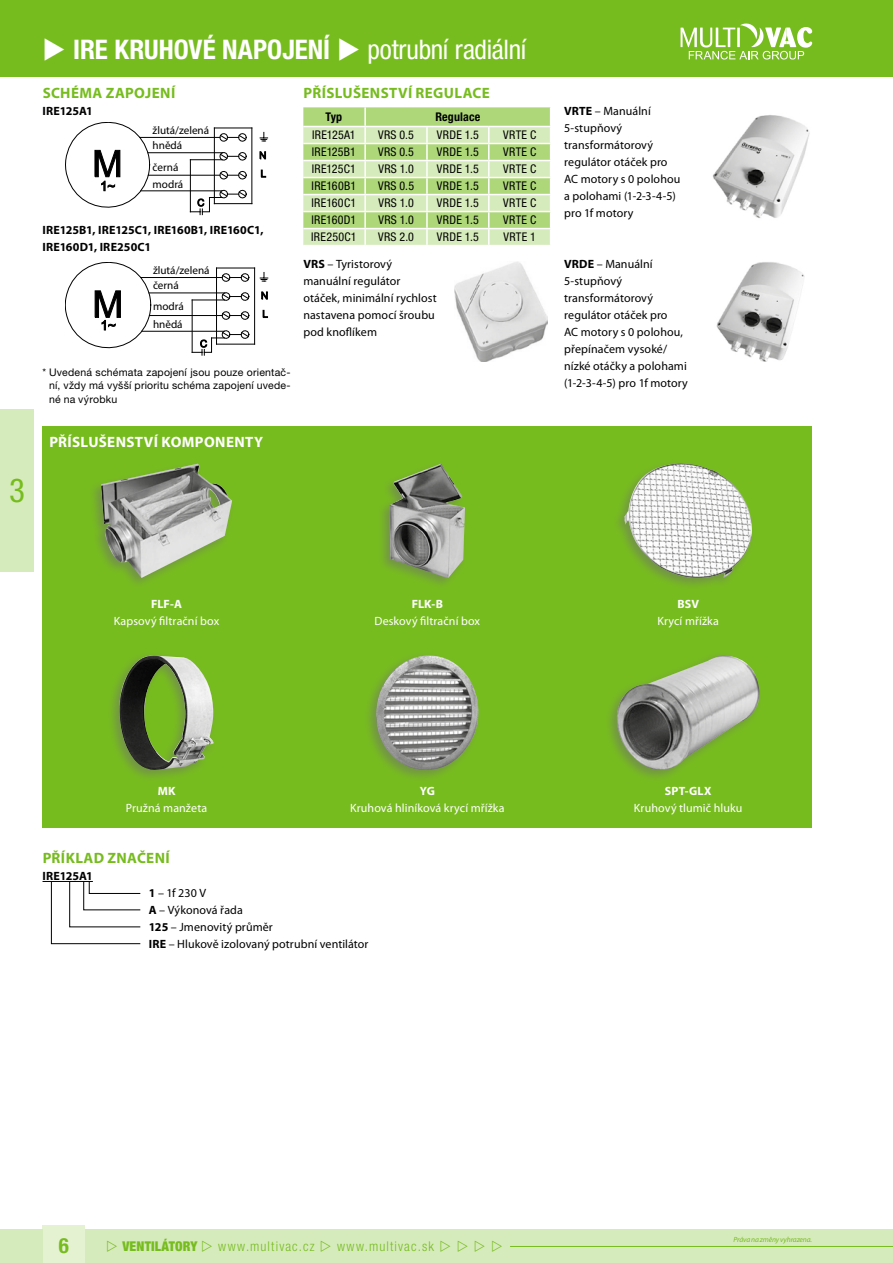
<style>
.page{position:relative;width:893px;height:1263px;background:#fff}
.page>*{position:absolute;margin:0;border:0;box-sizing:border-box;transform-origin:0 0}
.t1{font:condensed 33px "Helvetica Neue LT Pro";color:#77bc1f}
.t2{font:700 condensed 27px "Helvetica Neue LT Pro";color:#fff}
.t3{font:700 condensed 21px "Helvetica Neue LT Pro";color:#77bc1f}
.t4{font:700 15px "Myriad Pro";letter-spacing:.025em;color:#77bc1f}
.t5{font:700 15px "Myriad Pro";letter-spacing:.025em;color:#fff}
.t6{font:300 condensed 13.5px "Helvetica Neue LT Pro";letter-spacing:.085em;color:#77bc1f}
.t7{font:900 condensed 13.5px "Helvetica Neue LT Pro";letter-spacing:.01em;color:#77bc1f}
.t8{font:13.35px "Arial";color:#000}
.t9{font:12px/17px "Myriad Pro";letter-spacing:.005em;color:#000}
.t10{font:condensed 12px "Helvetica Neue LT Pro";letter-spacing:.025em;color:#000}
.t11{font:12px "Myriad Pro";letter-spacing:.005em;color:#fff}
.t12{font:700 12px/17px "Myriad Pro";letter-spacing:.005em;color:#000}
.t13{font:700 12px "Myriad Pro";letter-spacing:.01em;color:#fff}
.t14{font:700 condensed 12px "Helvetica Neue LT Pro";letter-spacing:.01em;color:#000}
.t15{font:11.1px/15.6px "Myriad Pro";color:#000}
.t16{font:10.5px/13.5px "Helvetica Neue LT Pro";letter-spacing:.02em;color:#000;text-align:justify}
.t17{font:italic 7.5px "Myriad Pro";letter-spacing:-.015em;color:#77bc1f}
.s1{font-weight:400}
.s2{font-weight:700}
</style>
<div class="page">
<div style="left:0;top:0;width:893px;height:77px;background:#77bc1f"></div>
<div style="left:0;top:409px;width:34px;height:163px;background:#d6ebbc"></div>
<div style="left:43px;top:1225px;width:42px;height:38px;background:#e4f2d2"></div>
<div style="left:0;top:1229px;width:43px;height:34px;background:#d6ebbc"></div>
<div style="left:85px;top:1229px;width:808px;height:34px;background:#d6ebbc"></div>
<hr style="left:510px;top:1246px;width:383px;height:1px;background:#77bc1f">
<svg style="left:680px;top:23px;width:132px;height:37px"></svg>
<svg style="left:303px;top:107px;width:248px;height:138px;background:#c6e3a2"></svg>
<img style="left:455px;top:261px;width:92px;height:100px">
<img style="left:713px;top:115px;width:97px;height:103px">
<img style="left:716px;top:262px;width:89px;height:99px">
<div style="left:43px;top:426px;width:769px;height:401px;background:#77bc1f"></div>
<div style="left:89px;top:460px;width:146px;height:129px;background:#706f6f;opacity:.5"></div>
<img style="left:101px;top:464px;width:131px;height:114px">
<div style="left:107px;top:652px;width:110px;height:130px;background:#706f6f;opacity:.5"></div>
<img style="left:119px;top:655px;width:95px;height:115px">
<div style="left:377px;top:461px;width:92px;height:129px;background:#706f6f;opacity:.5"></div>
<img style="left:390px;top:464px;width:75px;height:114px">
<div style="left:364px;top:652px;width:118px;height:130px;background:#706f6f;opacity:.5"></div>
<img style="left:376px;top:655px;width:103px;height:115px">
<div style="left:612px;top:460px;width:144px;height:130px;background:#706f6f;opacity:.5"></div>
<img style="left:624px;top:464px;width:128px;height:114px">
<div style="left:605px;top:652px;width:158px;height:130px;background:#706f6f;opacity:.5"></div>
<img style="left:617px;top:655px;width:143px;height:115px">
<hr style="left:43px;top:881px;width:50px;height:1px;background:#000">
<hr style="left:141px;top:277px;width:81px;height:1px;background:#000">
<hr style="left:142px;top:331px;width:82px;height:1px;background:#000">
<hr style="left:149px;top:315px;width:73px;height:1px;background:#000">
<hr style="left:149px;top:293px;width:76px;height:1px;background:#000">
<hr style="left:192px;top:300px;width:1px;height:52px;background:#000">
<hr style="left:254px;top:268px;width:1px;height:76px;background:#000">
<hr style="left:216px;top:268px;width:1px;height:76px;background:#000">
<hr style="left:217px;top:344px;width:38px;height:1px;background:#000">
<hr style="left:217px;top:268px;width:38px;height:1px;background:#000">
<hr style="left:192px;top:300px;width:32px;height:1px;background:#000">
<svg style="left:222px;top:311px;width:27px;height:9px"></svg>
<svg style="left:222px;top:292px;width:27px;height:9px"></svg>
<svg style="left:222px;top:273px;width:27px;height:9px"></svg>
<svg style="left:260px;top:272px;width:8px;height:10px"></svg>
<svg style="left:261px;top:292px;width:7px;height:7px"></svg>
<svg style="left:263px;top:310px;width:5px;height:8px"></svg>
<svg style="left:192px;top:330px;width:57px;height:25px"></svg>
<svg style="left:65px;top:262px;width:86px;height:87px"></svg>
<hr style="left:140px;top:137px;width:80px;height:1px;background:#000">
<hr style="left:141px;top:191px;width:81px;height:1px;background:#000">
<hr style="left:148px;top:175px;width:72px;height:1px;background:#000">
<hr style="left:148px;top:152px;width:75px;height:1px;background:#000">
<hr style="left:190px;top:160px;width:1px;height:52px;background:#000">
<hr style="left:252px;top:128px;width:1px;height:76px;background:#000">
<hr style="left:214px;top:128px;width:1px;height:76px;background:#000">
<hr style="left:214px;top:203px;width:38px;height:1px;background:#000">
<hr style="left:214px;top:128px;width:38px;height:1px;background:#000">
<hr style="left:190px;top:159px;width:32px;height:1px;background:#000">
<svg style="left:220px;top:171px;width:27px;height:9px"></svg>
<svg style="left:220px;top:152px;width:27px;height:9px"></svg>
<svg style="left:220px;top:133px;width:27px;height:9px"></svg>
<svg style="left:260px;top:132px;width:8px;height:10px"></svg>
<svg style="left:260px;top:151px;width:6px;height:8px"></svg>
<svg style="left:261px;top:170px;width:5px;height:8px"></svg>
<svg style="left:190px;top:189px;width:57px;height:26px"></svg>
<svg style="left:65px;top:122px;width:85px;height:86px"></svg>
<svg style="left:51px;top:881px;width:90px;height:63px"></svg>
<h1 class="t1" style="left:9px;top:472px;width:17px">3</h1>
<h2 class="t2" style="left:43px;top:33px;width:485px">◆ IRE KRUHOVÉ NAPOJENÍ ◆ <span class="s1">potrubní radiální</span></h2>
<p class="t4" style="left:43px;top:83px;width:134px">SCHÉMA ZAPOJENÍ</p>
<p class="t12" style="left:43px;top:102px;width:52px">IRE125A1</p>
<p class="t15" style="left:153px;top:122px;width:58px">žlutá/zelená</p>
<p class="t8" style="left:100px;top:177px;width:17px">1~</p>
<p class="t15" style="left:153px;top:134px;width:31px;line-height:22px">hnědá černá</p>
<p class="t15" style="left:153px;top:176px;width:32px">modrá</p>
<p class="t12" style="left:43px;top:221px;width:222px">IRE125B1, IRE125C1, IRE160B1, IRE160C1,<br>IRE160D1, IRE250C1</p>
<p class="t8" style="left:101px;top:317px;width:17px">1~</p>
<p class="t15" style="left:153px;top:262px;width:58px">žlutá/zelená černá</p>
<p class="t15" style="left:153px;top:298px;width:32px;line-height:17.5px">modrá hnědá</p>
<p class="t16" style="left:49px;top:365px;width:243px;text-indent:-7px">* Uvedená schémata zapojení jsou pouze orientač&shy;ní, vždy má vyšší prioritu schéma zapojení uvede&shy;né na výrobku</p>
<p class="t5" style="left:49px;top:432px;width:215px">PŘÍSLUŠENSTVÍ KOMPONENTY</p>
<p class="t4" style="left:303px;top:83px;width:188px">PŘÍSLUŠENSTVÍ REGULACE</p>
<p class="t14" style="left:325px;top:109px;width:18px">Typ</p>
<p class="t14" style="left:435px;top:109px;width:46px">Regulace</p>
<p class="t10" style="left:312px;top:128px;width:45px">IRE125A1</p>
<p class="t10" style="left:378px;top:128px;width:38px">VRS 0.5</p>
<p class="t10" style="left:437px;top:128px;width:43px">VRDE 1.5</p>
<p class="t10" style="left:503px;top:128px;width:35px">VRTE C</p>
<p class="t10" style="left:312px;top:145px;width:46px">IRE125B1</p>
<p class="t10" style="left:378px;top:145px;width:38px">VRS 0.5</p>
<p class="t10" style="left:437px;top:145px;width:43px">VRDE 1.5</p>
<p class="t10" style="left:503px;top:145px;width:35px">VRTE C</p>
<p class="t10" style="left:312px;top:162px;width:46px">IRE125C1</p>
<p class="t10" style="left:378px;top:162px;width:37px">VRS 1.0</p>
<p class="t10" style="left:437px;top:162px;width:43px">VRDE 1.5</p>
<p class="t10" style="left:503px;top:162px;width:35px">VRTE C</p>
<p class="t10" style="left:312px;top:179px;width:46px">IRE160B1</p>
<p class="t10" style="left:378px;top:179px;width:38px">VRS 0.5</p>
<p class="t10" style="left:437px;top:179px;width:43px">VRDE 1.5</p>
<p class="t10" style="left:503px;top:179px;width:35px">VRTE C</p>
<p class="t10" style="left:312px;top:196px;width:46px">IRE160C1</p>
<p class="t10" style="left:378px;top:196px;width:37px">VRS 1.0</p>
<p class="t10" style="left:437px;top:196px;width:43px">VRDE 1.5</p>
<p class="t10" style="left:503px;top:196px;width:35px">VRTE C</p>
<p class="t10" style="left:311px;top:213px;width:46px">IRE160D1</p>
<p class="t10" style="left:378px;top:213px;width:37px">VRS 1.0</p>
<p class="t10" style="left:437px;top:213px;width:43px">VRDE 1.5</p>
<p class="t10" style="left:503px;top:213px;width:35px">VRTE C</p>
<p class="t10" style="left:311px;top:230px;width:47px">IRE250C1</p>
<p class="t10" style="left:378px;top:230px;width:37px">VRS 2.0</p>
<p class="t10" style="left:437px;top:230px;width:43px">VRDE 1.5</p>
<p class="t10" style="left:503px;top:230px;width:34px">VRTE 1</p>
<p class="t9" style="left:303px;top:255px;width:135px"><span class="s2">VRS</span> – Tyristorový manuální regulátor otáček, minimální rychlost nastavena pomocí šroubu pod knoflíkem</p>
<p class="t9" style="left:564px;top:102px;width:118px"><span class="s2">VRTE</span> – Manuální<br>5-stupňový transformátorový regulátor otáček pro<br>AC motory s 0 polohou a polohami (1-2-3-4-5) pro 1f motory</p>
<p class="t9" style="left:564px;top:255px;width:125px"><span class="s2">VRDE</span> – Manuální<br>5-stupňový transformátorový regulátor otáček pro<br>AC motory s 0 polohou, přepínačem vysoké/ nízké otáčky a polohami (1-2-3-4-5) pro 1f motory</p>
<p class="t13" style="left:151px;top:596px;width:32px">FLF-A</p>
<p class="t11" style="left:114px;top:614px;width:107px">Kapsový filtrační box</p>
<p class="t13" style="left:412px;top:596px;width:33px">FLK-B</p>
<p class="t11" style="left:374px;top:614px;width:107px">Deskový filtrační box</p>
<p class="t13" style="left:677px;top:596px;width:23px">BSV</p>
<p class="t11" style="left:657px;top:614px;width:63px">Krycí mřížka</p>
<p class="t13" style="left:158px;top:783px;width:19px">MK</p>
<p class="t11" style="left:126px;top:801px;width:83px">Pružná manžeta</p>
<p class="t13" style="left:420px;top:783px;width:17px">YG</p>
<p class="t11" style="left:350px;top:801px;width:156px">Kruhová hliníková krycí mřížka</p>
<p class="t4" style="left:43px;top:848px;width:129px">PŘÍKLAD ZNAČENÍ</p>
<p class="t12" style="left:43px;top:867px;width:52px">IRE125A1</p>
<p class="t9" style="left:149px;top:884px;width:221px"><span class="s2">1</span> – 1f 230 V<br><span class="s2">A</span> – Výkonová řada<br><span class="s2">125</span> – Jmenovitý průměr<br><span class="s2">IRE</span> – Hlukově izolovaný potrubní ventilátor</p>
<p class="t13" style="left:665px;top:783px;width:48px">SPT-GLX</p>
<p class="t11" style="left:634px;top:801px;width:110px">Kruhový tlumič hluku</p>
<h3 class="t3" style="left:59px;top:1233px;width:12px">6</h3>
<p class="t7" style="left:122px;top:1238px;width:77px">VENTILÁTORY</p>
<p class="t6" style="left:218px;top:1239px;width:98px">www.multivac.cz</p>
<p class="t6" style="left:337px;top:1239px;width:98px">www.multivac.sk</p>
<p class="t17" style="left:733px;top:1235px;width:80px">Práva na změny vyhrazena.</p>
</div>
